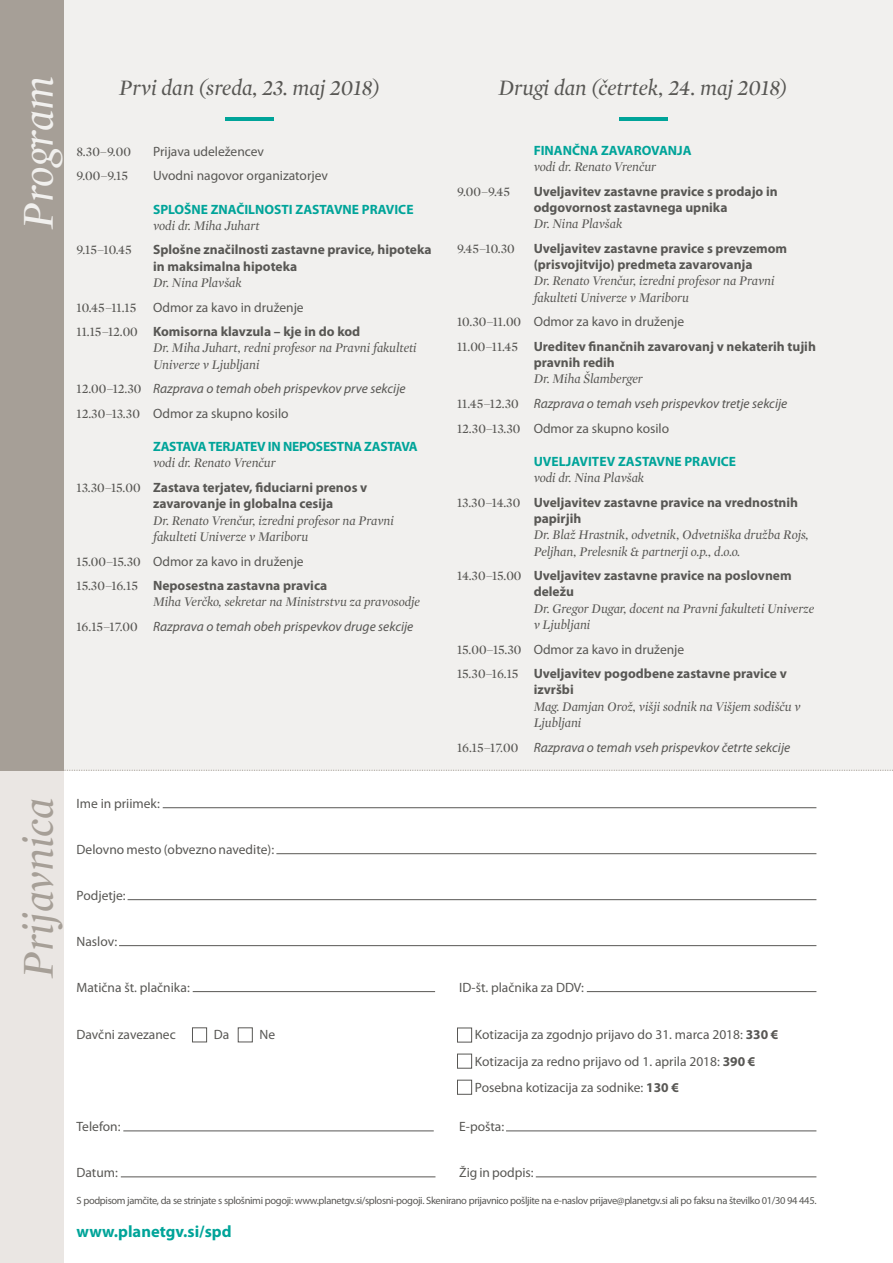
<style>
.page{position:relative;width:893px;height:1263px;background:#fff}
.page>*{position:absolute;margin:0;border:0;box-sizing:border-box;transform-origin:0 0}
.t1{font:italic 45px "Mercury Display";color:#a69f97}
.t2{font:italic 45px "Mercury Display";color:#f1f0ee}
.t3{font:italic 22.5px "Mercury Display";color:#585754}
.t4{font:700 16.5px "Myriad Pro";color:#00a499}
.t5{font:700 13.5px/16.2px "Myriad Pro";color:#585754}
.t6{font:italic 13.5px/16.2px "Mercury Display";color:#585754}
.t7{font:13.5px/26.1px "Myriad Pro";color:#585754}
.t8{font:italic 13.5px/24.8px "Myriad Pro";color:#585754}
.t9{font:700 13.5px "Myriad Pro";color:#00a499}
.t10{font:13.5px "Mercury Display";color:#585754}
.t11{font:700 13.5px "Myriad Pro";letter-spacing:-.02em;color:#00a499}
.t12{font:10.5px "Myriad Pro";letter-spacing:-.035em;color:#585754}
.s1{font-family:"Mercury Display";font-weight:400}
.s2{font-weight:400}
.s3{font-family:"Mercury Display";font-style:normal}
.s4{font-style:normal}
.s5{font-weight:700}
</style>
<div class="page">
<div style="left:0;top:0;width:893px;height:770px;background:#f1f0ee"></div>
<div style="left:0;top:770px;width:64px;height:493px;background:#eae6e3"></div>
<div style="left:0;top:0;width:64px;height:770px;background:#a69f97"></div>
<hr style="left:226px;top:118px;width:48px;height:3px;background:#00a499">
<hr style="left:619px;top:118px;width:48px;height:3px;background:#00a499">
<svg style="left:0;top:770px;width:893px;height:1px"></svg>
<hr style="left:163px;top:807px;width:653px;height:1px;background:#585754">
<hr style="left:276px;top:853px;width:540px;height:1px;background:#585754">
<hr style="left:128px;top:899px;width:688px;height:1px;background:#585754">
<hr style="left:119px;top:945px;width:697px;height:1px;background:#585754">
<hr style="left:193px;top:991px;width:242px;height:1px;background:#585754">
<hr style="left:587px;top:991px;width:229px;height:1px;background:#585754">
<div style="left:192px;top:1027px;width:15px;height:15px;border:1px solid #585754"></div>
<div style="left:238px;top:1027px;width:15px;height:15px;border:1px solid #585754"></div>
<hr style="left:123px;top:1130px;width:311px;height:1px;background:#585754">
<hr style="left:506px;top:1130px;width:310px;height:1px;background:#585754">
<hr style="left:121px;top:1176px;width:314px;height:1px;background:#585754">
<hr style="left:536px;top:1176px;width:280px;height:1px;background:#585754">
<div style="left:457px;top:1027px;width:15px;height:15px;border:1px solid #585754"></div>
<div style="left:457px;top:1054px;width:15px;height:14px;border:1px solid #585754"></div>
<div style="left:457px;top:1080px;width:15px;height:15px;border:1px solid #585754"></div>
<h1 class="t2" style="left:7px;top:229px;width:154px;rotate:-90deg">Program</h1>
<h2 class="t3" style="left:119px;top:72px;width:262px">Prvi dan (sreda, 23. maj 2018)</h2>
<h2 class="t3" style="left:498px;top:72px;width:291px">Drugi dan (četrtek, 24. maj 2018)</h2>
<p class="t10" style="left:77px;top:142px;width:56px">8.30–9.00</p>
<p class="t7" style="left:153px;top:138px;width:113px">Prijava udeležencev</p>
<p class="t10" style="left:77px;top:166px;width:53px">9.00–9.15</p>
<p class="t7" style="left:153px;top:162px;width:176px">Uvodni nagovor organizatorjev</p>
<p class="t9" style="left:153px;top:200px;width:262px">SPLOŠNE ZNAČILNOSTI ZASTAVNE PRAVICE</p>
<p class="t6" style="left:153px;top:217px;width:108px">vodi dr. Miha Juhart</p>
<p class="t10" style="left:77px;top:241px;width:57px">9.15–10.45</p>
<p class="t5" style="left:153px;top:241px;width:280px">Splošne značilnosti zastavne pravice, hipoteka in maksimalna hipoteka</p>
<p class="t6" style="left:153px;top:274px;width:90px">Dr. Nina Plavšak</p>
<p class="t5" style="left:77px;top:294px;width:285px;line-height:24.8px"><span class="s1">10.45–11.15</span> <span class="s2">Odmor za kavo in druženje<br></span><span class="s1">11.15–12.00</span> Komisorna klavzula – kje in do kod</p>
<p class="t6" style="left:153px;top:339px;width:265px">Dr. Miha Juhart, redni profesor na Pravni fakulteti<br>Univerze v Ljubljani</p>
<p class="t8" style="left:77px;top:376px;width:330px"><span class="s3">12.00–12.30</span> Razprava o temah obeh prispevkov prve sekcije<br><span class="s3">12.30–13.30</span> <span class="s4">Odmor za skupno kosilo</span></p>
<p class="t11" style="left:153px;top:438px;width:266px">ZASTAVA TERJATEV IN NEPOSESTNA ZASTAVA</p>
<p class="t6" style="left:153px;top:454px;width:124px">vodi dr. Renato Vrenčur</p>
<p class="t5" style="left:153px;top:479px;width:216px;text-indent:-77px"><span class="s1">13.30–15.00</span> Zastava terjatev, fiduciarni prenos v zavarovanje in globalna cesija</p>
<p class="t6" style="left:153px;top:511px;width:242px">Dr. Renato Vrenčur, izredni profesor na Pravni fakulteti Univerze v Mariboru</p>
<p class="t5" style="left:77px;top:548px;width:252px;line-height:24.8px"><span class="s1">15.00–15.30</span> <span class="s2">Odmor za kavo in druženje<br></span><span class="s1">15.30–16.15</span> Neposestna zastavna pravica</p>
<p class="t6" style="left:153px;top:593px;width:268px">Miha Verčko, sekretar na Ministrstvu za pravosodje</p>
<p class="t8" style="left:77px;top:614px;width:338px"><span class="s3">16.15–17.00</span> Razprava o temah obeh prispevkov druge sekcije</p>
<p class="t9" style="left:534px;top:142px;width:160px">FINANČNA ZAVAROVANJA</p>
<p class="t6" style="left:534px;top:158px;width:124px">vodi dr. Renato Vrenčur</p>
<p class="t10" style="left:457px;top:182px;width:54px">9.00–9.45</p>
<p class="t5" style="left:534px;top:183px;width:246px">Uveljavitev zastavne pravice s prodajo in odgovornost zastavnega upnika</p>
<p class="t6" style="left:534px;top:215px;width:90px">Dr. Nina Plavšak</p>
<p class="t10" style="left:457px;top:239px;width:59px">9.45–10.30</p>
<p class="t5" style="left:534px;top:240px;width:255px">Uveljavitev zastavne pravice s prevzemom (prisvojitvijo) predmeta zavarovanja</p>
<p class="t6" style="left:534px;top:272px;width:242px">Dr. Renato Vrenčur, izredni profesor na Pravni fakulteti Univerze v Mariboru</p>
<p class="t5" style="left:457px;top:309px;width:360px;line-height:24.8px"><span class="s1">10.30–11.00</span> <span class="s2">Odmor za kavo in druženje<br></span><span class="s1">11.00–11.45</span> Ureditev finančnih zavarovanj v nekaterih tujih</p>
<p class="t5" style="left:534px;top:354px;width:83px">pravnih redih</p>
<p class="t6" style="left:534px;top:370px;width:111px">Dr. Miha Šlamberger</p>
<p class="t8" style="left:457px;top:391px;width:332px"><span class="s3">11.45–12.30</span> Razprava o temah vseh prispevkov tretje sekcije<br><span class="s3">12.30–13.30</span> <span class="s4">Odmor za skupno kosilo</span></p>
<p class="t9" style="left:534px;top:453px;width:204px">UVELJAVITEV ZASTAVNE PRAVICE</p>
<p class="t6" style="left:534px;top:469px;width:112px">vodi dr. Nina Plavšak</p>
<p class="t5" style="left:534px;top:494px;width:266px;text-indent:-77px"><span class="s1">13.30–14.30</span> Uveljavitev zastavne pravice na vrednostnih papirjih</p>
<p class="t6" style="left:534px;top:526px;width:277px">Dr. Blaž Hrastnik, odvetnik, Odvetniška družba Rojs,<br>Peljhan, Prelesnik &amp; partnerji o.p., d.o.o.</p>
<p class="t5" style="left:534px;top:567px;width:260px;text-indent:-77px"><span class="s1">14.30–15.00</span> Uveljavitev zastavne pravice na poslovnem deležu</p>
<p class="t6" style="left:534px;top:600px;width:282px">Dr. Gregor Dugar, docent na Pravni fakulteti Univerze v Ljubljani</p>
<p class="t5" style="left:457px;top:636px;width:331px;line-height:24.8px"><span class="s1">15.00–15.30</span> <span class="s2">Odmor za kavo in druženje<br></span><span class="s1">15.30–16.15</span> Uveljavitev pogodbene zastavne pravice v</p>
<p class="t5" style="left:534px;top:681px;width:42px">izvršbi</p>
<p class="t6" style="left:534px;top:698px;width:269px">Mag. Damjan Orož, višji sodnik na Višjem sodišču v<br>Ljubljani</p>
<p class="t8" style="left:457px;top:734px;width:335px"><span class="s3">16.15–17.00</span> Razprava o temah vseh prispevkov četrte sekcije</p>
<h1 class="t1" style="left:7px;top:978px;width:181px;rotate:-90deg">Prijavnica</h1>
<p class="t7" style="left:77px;top:790px;width:85px">Ime in priimek:</p>
<p class="t7" style="left:77px;top:836px;width:199px">Delovno mesto (obvezno navedite):</p>
<p class="t7" style="left:77px;top:882px;width:51px">Podjetje:</p>
<p class="t7" style="left:77px;top:928px;width:42px">Naslov:</p>
<p class="t7" style="left:77px;top:974px;width:115px">Matična št. plačnika:</p>
<p class="t7" style="left:459px;top:974px;width:126px">ID-št. plačnika za DDV:</p>
<p class="t7" style="left:77px;top:1021px;width:101px">Davčni zavezanec</p>
<p class="t7" style="left:214px;top:1021px;width:17px">Da</p>
<p class="t7" style="left:259px;top:1021px;width:17px">Ne</p>
<p class="t7" style="left:475px;top:1022px;width:305px">Kotizacija za zgodnjo prijavo do 31. marca 2018: <span class="s5">330 €<br></span>Kotizacija za redno prijavo od 1. aprila 2018: <span class="s5">390 €<br></span>Posebna kotizacija za sodnike: <span class="s5">130 €</span></p>
<p class="t7" style="left:77px;top:1113px;width:45px">Telefon:</p>
<p class="t7" style="left:459px;top:1113px;width:46px">E-pošta:</p>
<p class="t7" style="left:77px;top:1159px;width:43px">Datum:</p>
<p class="t7" style="left:459px;top:1159px;width:76px">Žig in podpis:</p>
<p class="t12" style="left:77px;top:1194px;width:741px">S podpisom jamčite, da se strinjate s splošnimi pogoji: www.planetgv.si/splosni-pogoji. Skenirano prijavnico pošljite na e-naslov prijave@planetgv.si ali po faksu na številko 01/30 94 445.</p>
<p class="t4" style="left:77px;top:1221px;width:157px">www.planetgv.si/spd</p>
</div>
